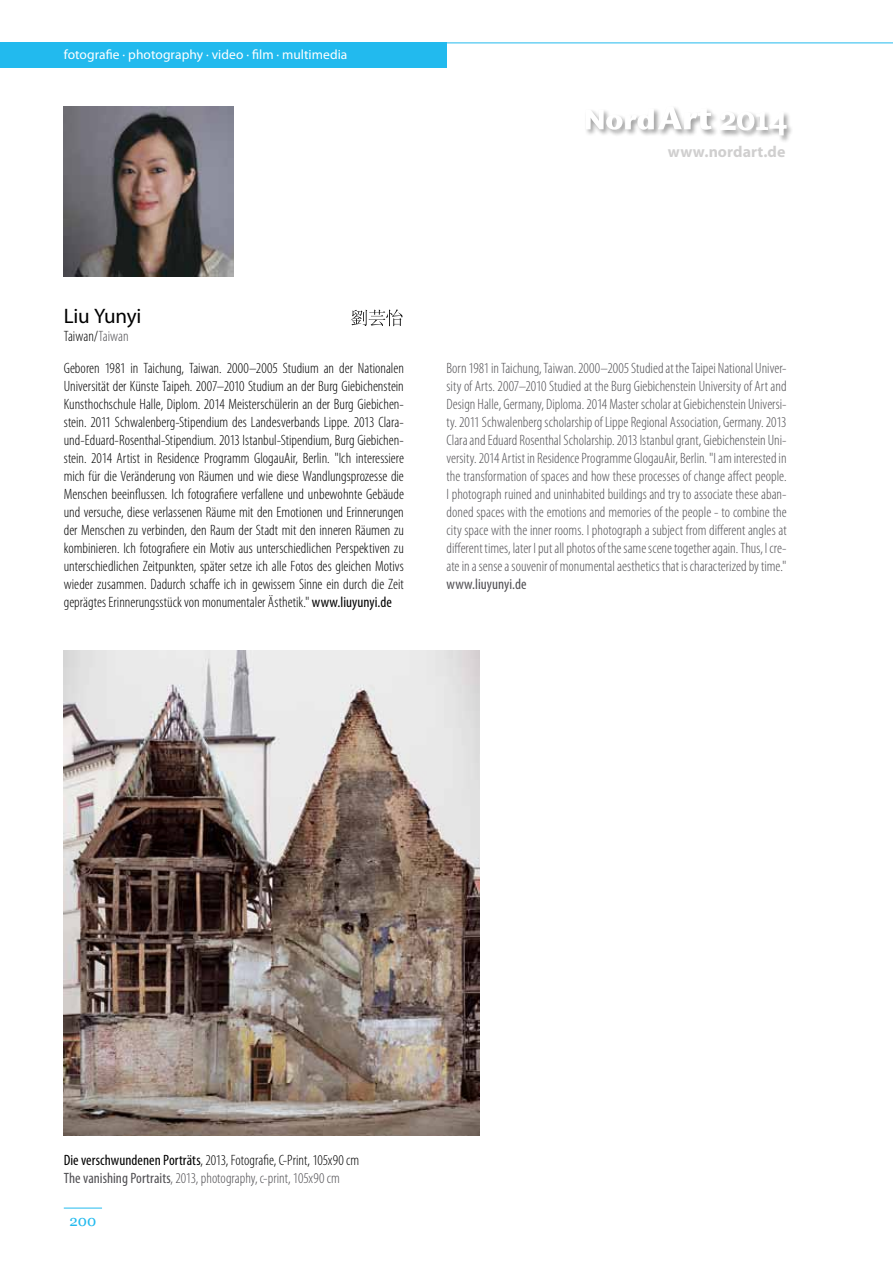
<style>
.page{position:relative;width:893px;height:1263px;background:#fff}
.page>*{position:absolute;margin:0;border:0;box-sizing:border-box;transform-origin:0 0}
.t1{font:21px "Myriad Pro";letter-spacing:-.015em;color:#000}
.t2{font:700 15.9px "Myriad Pro";letter-spacing:.005em;color:#d0cfcf}
.t3{font:300 condensed 15px/18px "Myriad Pro";color:#504f53}
.t4{font:300 condensed 15px/18px "Myriad Pro";color:#000;text-align:justify}
.t5{font:condensed 15px "Myriad Pro";letter-spacing:.005em;color:#504f53}
.t6{font:15px "Georgia";color:#22baee}
.t7{font:13.5px "Myriad Pro";letter-spacing:.005em;color:#fff}
.s1{color:#504f53}
.s2{font-weight:400}
.s3{font-weight:400;color:#000}
.s4{color:#000}
</style>
<div class="page">
<div style="left:0;top:43px;width:446px;height:25px;background:#22baee"></div>
<hr style="left:446px;top:43px;width:447px;height:1px;background:#22baee">
<hr style="left:64px;top:1208px;width:38px;height:1px;background:#22baee">
<div style="left:584px;top:107px;width:77px;height:30px;background:#000;opacity:.75"></div>
<div style="left:656px;top:105px;width:63px;height:32px;background:#000;opacity:.75"></div>
<svg style="left:586px;top:106px;width:126px;height:24px"></svg>
<div style="left:718px;top:111px;width:76px;height:32px;background:#000;opacity:.75"></div>
<svg style="left:719px;top:111px;width:68px;height:25px"></svg>
<svg style="left:351px;top:309px;width:51px;height:17px"></svg>
<img style="left:64px;top:651px;width:415px;height:485px">
<img style="left:63px;top:106px;width:171px;height:170px">
<p class="t7" style="left:64px;top:46px;width:285px">fotografie · photography · video · film · multimedia</p>
<h1 class="t1" style="left:64px;top:303px;width:79px">Liu Yunyi</h1>
<p class="t4" style="left:64px;top:327px;width:66px">Taiwan/<span class="s1">Taiwan</span></p>
<p class="t2" style="left:668px;top:142px;width:119px">www.nordart.de</p>
<p class="t4" style="left:64px;top:359px;width:342px">Geboren 1981 in Taichung, Taiwan. 2000–2005 Studium an der Nationalen Universität der Künste Taipeh. 2007–2010 Studium an der Burg Giebichenstein Kunsthochschule Halle, Diplom. 2014 Meisterschülerin an der Burg Giebichen&shy;stein. 2011 Schwalenberg-Stipendium des Landesverbands Lippe. 2013 Clara&shy;und-Eduard-Rosenthal-Stipendium. 2013 Istanbul-Stipendium, Burg Giebichen&shy;stein. 2014 Artist in Residence Programm GlogauAir, Berlin. "Ich interessiere mich für die Veränderung von Räumen und wie diese Wandlungsprozesse die Menschen beeinflussen. Ich fotografiere verfallene und unbewohnte Gebäude und versuche, diese verlassenen Räume mit den Emotionen und Erinnerungen der Menschen zu verbinden, den Raum der Stadt mit den inneren Räumen zu kombinieren. Ich fotografiere ein Motiv aus unterschiedlichen Perspektiven zu unterschiedlichen Zeitpunkten, später setze ich alle Fotos des gleichen Motivs wieder zusammen. Dadurch schaffe ich in gewissem Sinne ein durch die Zeit geprägtes Erinnerungsstück von monumentaler Ästhetik." <span class="s2">www.liuyunyi.de</span></p>
<p class="t3" style="left:446px;top:359px;width:342px;text-align:justify">Born 1981 in Taichung, Taiwan. 2000–2005 Studied at the Taipei National Univer&shy;sity of Arts. 2007–2010 Studied at the Burg Giebichenstein University of Art and Design Halle, Germany, Diploma. 2014 Master scholar at Giebichenstein Universi&shy;ty. 2011 Schwalenberg scholarship of Lippe Regional Association, Germany. 2013<br>Clara and Eduard Rosenthal Scholarship. 2013 Istanbul grant, Giebichenstein Uni&shy;versity. 2014 Artist in Residence Programme GlogauAir, Berlin. "I am interested in the transformation of spaces and how these processes of change affect people.<br>I photograph ruined and uninhabited buildings and try to associate these aban&shy;doned spaces with the emotions and memories of the people - to combine the city space with the inner rooms. I photograph a subject from different angles at different times, later I put all photos of the same scene together again. Thus, I cre&shy;ate in a sense a souvenir of monumental aesthetics that is characterized by time."</p>
<p class="t5" style="left:446px;top:575px;width:82px">www.liuyunyi.de</p>
<p class="t3" style="left:64px;top:1151px;width:297px"><span class="s3">Die verschwundenen Porträts</span><span class="s4">, 2013, Fotografie, C-Print, 105x90 cm<br></span><span class="s2">The vanishing Portraits</span>, 2013, photography, c-print, 105x90 cm</p>
<p class="t6" style="left:70px;top:1209px;width:28px">200</p>
</div>
